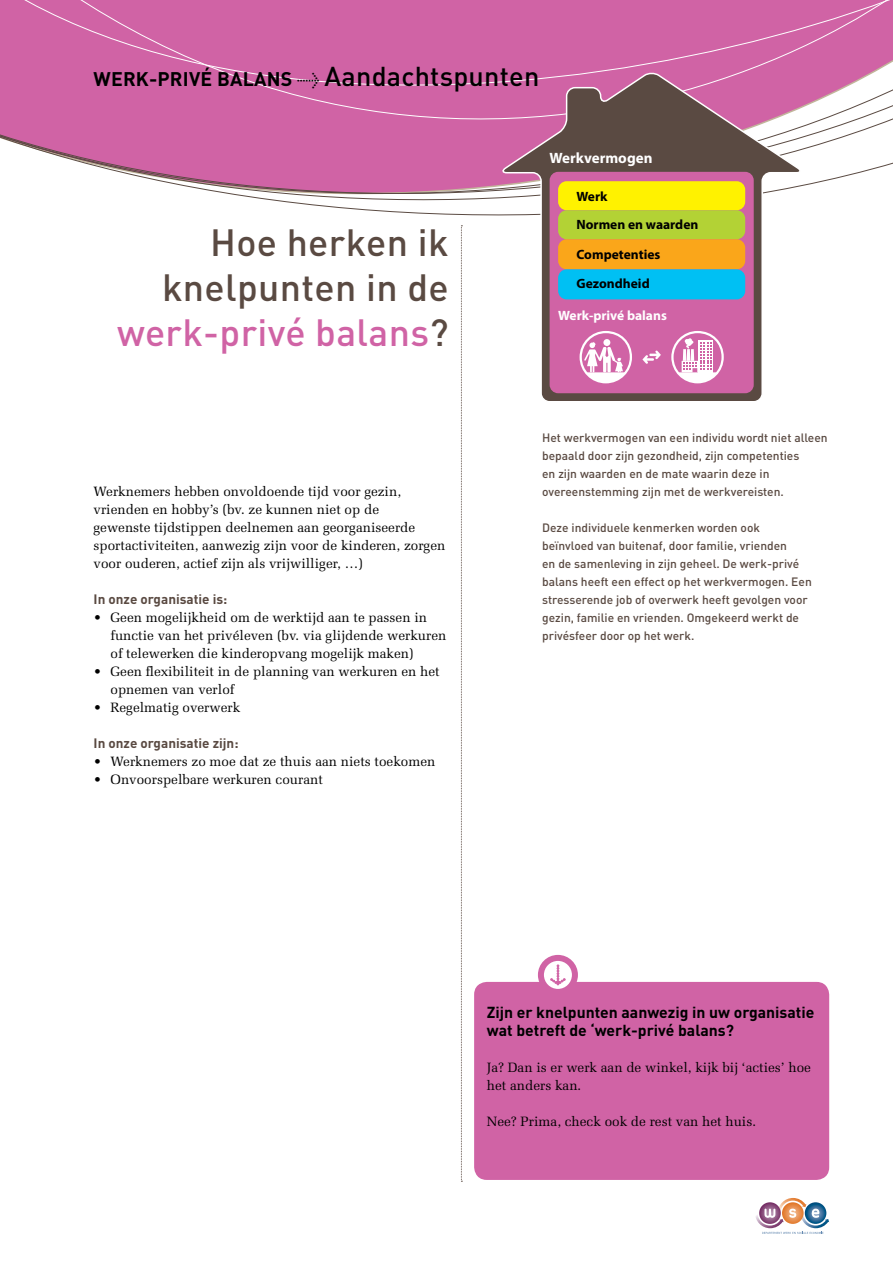
<style>
.page{position:relative;width:893px;height:1263px;background:#fff}
.page>*{position:absolute;margin:0;border:0;box-sizing:border-box;transform-origin:0 0}
.t1{font:500 37.5px/45px "DIN";letter-spacing:.01em;color:#5a4a42;text-align:right}
.t2{font:700 19.5px "DIN";letter-spacing:.01em;color:#000}
.t3{font:700 15.75px/18px "DIN";color:#000}
.t4{font:700 15px "Myriad Pro";color:#fff}
.t5{font:13.5px/18px "Melior";color:#000}
.t6{font:700 13.5px "DIN";color:#5a4a42}
.t7{font:700 13.5px/28.3px "Myriad Pro";color:#000}
.t8{font:700 13.5px "Myriad Pro";color:#fff}
.t9{font:500 12px/18px "DIN";color:#5a4a42}
.s1{font-family:"Meta Plus Normal";font-weight:400}
.s2{font-weight:500;font-size:27px}
.s3{color:#d063a5}
</style>
<div class="page">
<svg style="left:756px;top:1198px;width:73px;height:36px"></svg>
<svg style="left:0;top:0;width:893px;height:227px"></svg>
<div style="left:474px;top:982px;width:355px;height:198px;background:#d063a5;border-radius:13px"></div>
<svg style="left:461px;top:225px;width:1px;height:957px"></svg>
<svg style="left:541px;top:958px;width:34px;height:34px"></svg>
<div style="left:538px;top:955px;width:40px;height:40px;border:6px solid #d063a5;border-radius:50%"></div>
<svg style="left:550px;top:965px;width:15px;height:20px"></svg>
<svg style="left:500px;top:71px;width:302px;height:330px"></svg>
<div style="left:550px;top:172px;width:204px;height:221px;background:#d063a5;border-radius:9px"></div>
<div style="left:558px;top:181px;width:187px;height:29px;background:#fff200;border-radius:9px"></div>
<div style="left:558px;top:210px;width:187px;height:29px;background:#b3d235;border-radius:9px"></div>
<div style="left:558px;top:239px;width:187px;height:30px;background:#faa61a;border-radius:9px"></div>
<div style="left:558px;top:269px;width:187px;height:30px;background:#00c0f3;border-radius:9px"></div>
<div style="left:603px;top:339px;width:7px;height:7px;background:#fff;border-radius:50%"></div>
<div style="left:580px;top:331px;width:52px;height:52px;border:2px solid #fff;border-radius:50%"></div>
<div style="left:671px;top:331px;width:53px;height:52px;border:2px solid #fff;border-radius:50%"></div>
<svg style="left:642px;top:351px;width:19px;height:13px"></svg>
<svg style="left:584px;top:342px;width:42px;height:40px"></svg>
<svg style="left:678px;top:338px;width:39px;height:44px"></svg>
<h2 class="t2" style="left:94px;top:66px;width:447px">Werk-privé balans <span class="s1">&gt;</span> <span class="s2">Aandachtspunten</span></h2>
<h1 class="t1" style="left:117px;top:219px;width:333px">Hoe herken ik knelpunten in de <span class="s3">werk-privé balans</span>?</h1>
<p class="t4" style="left:550px;top:148px;width:104px">Werkvermogen</p>
<p class="t7" style="left:576px;top:182px;width:123px">Werk<br>Normen en waarden</p>
<p class="t7" style="left:576px;top:240px;width:85px">Competenties</p>
<p class="t7" style="left:576px;top:269px;width:75px">Gezondheid</p>
<p class="t8" style="left:558px;top:306px;width:110px">Werk-privé balans</p>
<p class="t5" style="left:94px;top:482px;width:353px">Werknemers hebben onvoldoende tijd voor gezin, vrienden en hobby’s (bv. ze kunnen niet op de<br>gewenste tijdstippen deelnemen aan georganiseerde sportactiviteiten, aanwezig zijn voor de kinderen, zorgen voor ouderen, actief zijn als vrijwilliger, …)</p>
<p class="t6" style="left:94px;top:590px;width:135px">In onze organisatie is:</p>
<p class="t5" style="left:111px;top:608px;width:337px;text-indent:-17px">• Geen mogelijkheid om de werktijd aan te passen in functie van het privéleven (bv. via glijdende werkuren of telewerken die kinderopvang mogelijk maken)</p>
<p class="t5" style="left:111px;top:662px;width:331px;text-indent:-17px">• Geen flexibiliteit in de planning van werkuren en het opnemen van verlof</p>
<p class="t5" style="left:94px;top:698px;width:148px">• Regelmatig overwerk</p>
<p class="t6" style="left:94px;top:734px;width:146px">In onze organisatie zijn:</p>
<p class="t5" style="left:94px;top:752px;width:343px">• Werknemers zo moe dat ze thuis aan niets toekomen</p>
<p class="t5" style="left:94px;top:770px;width:231px">• Onvoorspelbare werkuren courant</p>
<p class="t9" style="left:542px;top:428px;width:287px">Het werkvermogen van een individu wordt niet alleen bepaald door zijn gezondheid, zijn competenties<br>en zijn waarden en de mate waarin deze in overeenstemming zijn met de werkvereisten.</p>
<p class="t9" style="left:542px;top:518px;width:271px">Deze individuele kenmerken worden ook beïnvloed van buitenaf, door familie, vrienden<br>en de samenleving in zijn geheel. De werk-privé balans heeft een effect op het werkvermogen. Een stresserende job of overwerk heeft gevolgen voor gezin, familie en vrienden. Omgekeerd werkt de privésfeer door op het werk.</p>
<p class="t3" style="left:487px;top:1003px;width:329px">Zijn er knelpunten aanwezig in uw organisatie wat betreft de ‘werk-privé balans?</p>
<p class="t5" style="left:487px;top:1058px;width:326px">Ja? Dan is er werk aan de winkel, kijk bij ‘acties’ hoe het anders kan.</p>
<p class="t5" style="left:487px;top:1112px;width:271px">Nee? Prima, check ook de rest van het huis.</p>
</div>
